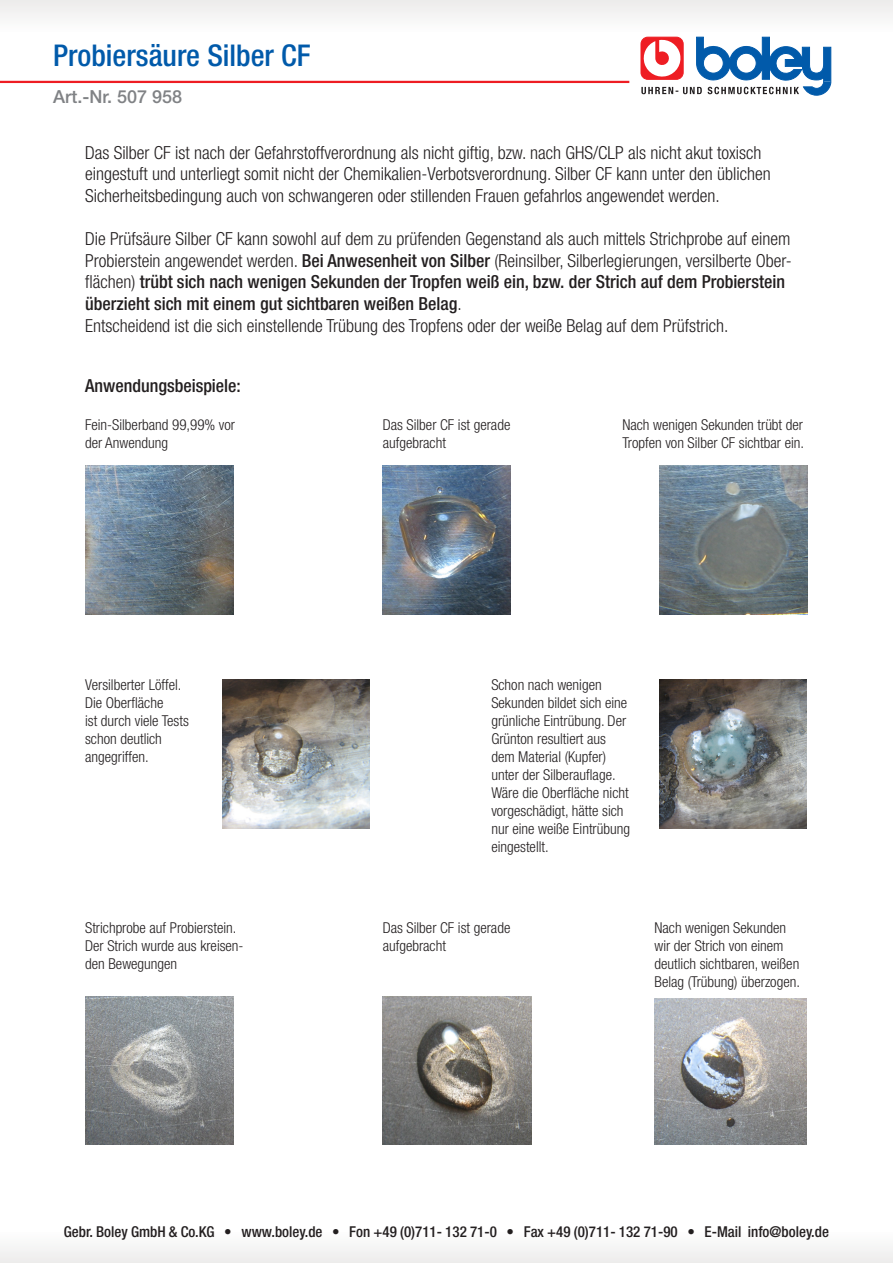
<style>
.page{position:relative;width:893px;height:1263px;background:#fff}
.page>*{position:absolute;margin:0;border:0;box-sizing:border-box;transform-origin:0 0}
.t1{font:500 condensed 30px "Helvetica Neue LT Pro";color:#015aaa}
.t2{font:300 condensed 18px/21.6px "Helvetica Neue LT Pro";color:#231f20}
.t3{font:500 condensed 18px "Helvetica Neue LT Pro";color:#231f20}
.t4{font:500 18px "Helvetica Neue LT Pro";color:#808285}
.t5{font:300 condensed 15px/18px "Helvetica Neue LT Pro";color:#231f20}
.t6{font:500 condensed 15px "Helvetica Neue LT Pro";color:#231f20}
.s1{font-weight:500}
</style>
<div class="page">
<div style="left:0;top:0;width:893px;height:118px;background:linear-gradient(to bottom,#f6f6f5,#fff)"></div>
<div style="left:0;top:1145px;width:893px;height:118px;background:linear-gradient(to bottom,#fff,#f6f6f6)"></div>
<svg style="left:641px;top:37px;width:190px;height:58px"></svg>
<hr style="left:0;top:81px;width:629px;height:2px;background:#ee1d23">
<img style="left:85px;top:466px;width:149px;height:149px">
<img style="left:383px;top:466px;width:127px;height:149px">
<img style="left:659px;top:466px;width:149px;height:149px">
<img style="left:223px;top:679px;width:147px;height:149px">
<img style="left:659px;top:679px;width:147px;height:149px">
<img style="left:85px;top:996px;width:149px;height:149px">
<img style="left:383px;top:996px;width:148px;height:149px">
<img style="left:654px;top:998px;width:152px;height:147px">
<p class="t1" style="left:53px;top:38px;width:259px">Probiersäure Silber CF</p>
<p class="t4" style="left:53px;top:86px;width:131px">Art.-Nr. 507 958</p>
<p class="t2" style="left:85px;top:141px;width:678px">Das Silber CF ist nach der Gefahrstoffverordnung als nicht giftig, bzw. nach GHS/CLP als nicht akut toxisch</p>
<p class="t2" style="left:85px;top:163px;width:687px">eingestuft und unterliegt somit nicht der Chemikalien-Verbotsverordnung. Silber CF kann unter den üblichen</p>
<p class="t2" style="left:85px;top:185px;width:636px">Sicherheitsbedingung auch von schwangeren oder stillenden Frauen gefahrlos angewendet werden.</p>
<p class="t2" style="left:85px;top:228px;width:708px">Die Prüfsäure Silber CF kann sowohl auf dem zu prüfenden Gegenstand als auch mittels Strichprobe auf einem Probierstein angewendet werden. <span class="s1">Bei Anwesenheit von Silber</span> (Reinsilber, Silberlegierungen, versilberte Ober&shy;flächen) <span class="s1">trübt sich nach wenigen Sekunden der Tropfen weiß ein, bzw. der Strich auf dem Probierstein überzieht sich mit einem gut sichtbaren weißen Belag</span>.</p>
<p class="t2" style="left:85px;top:314px;width:645px">Entscheidend ist die sich einstellende Trübung des Tropfens oder der weiße Belag auf dem Prüfstrich.</p>
<p class="t3" style="left:85px;top:375px;width:157px">Anwendungsbeispiele:</p>
<p class="t5" style="left:85px;top:415px;width:152px">Fein-Silberband 99,99% vor</p>
<p class="t5" style="left:85px;top:433px;width:84px">der Anwendung</p>
<p class="t5" style="left:85px;top:676px;width:98px">Versilberter Löffel.</p>
<p class="t5" style="left:85px;top:694px;width:80px">Die Oberfläche</p>
<p class="t5" style="left:85px;top:712px;width:105px">ist durch viele Tests</p>
<p class="t5" style="left:85px;top:730px;width:78px">schon deutlich</p>
<p class="t5" style="left:85px;top:748px;width:65px">angegriffen.</p>
<p class="t5" style="left:85px;top:918px;width:153px">Strichprobe auf Probierstein.</p>
<p class="t5" style="left:85px;top:936px;width:160px">Der Strich wurde aus kreisen&shy;den Bewegungen</p>
<p class="t5" style="left:383px;top:415px;width:129px">Das Silber CF ist gerade</p>
<p class="t5" style="left:383px;top:433px;width:65px">aufgebracht</p>
<p class="t5" style="left:622px;top:415px;width:183px">Nach wenigen Sekunden trübt der<br>Tropfen von Silber CF sichtbar ein.</p>
<p class="t5" style="left:491px;top:676px;width:140px">Schon nach wenigen<br>Sekunden bildet sich eine grünliche Eintrübung. Der<br>Grünton resultiert aus dem Material (Kupfer) unter der Silberauflage.<br>Wäre die Oberfläche nicht vorgeschädigt, hätte sich nur eine weiße Eintrübung eingestellt.</p>
<p class="t5" style="left:383px;top:918px;width:129px">Das Silber CF ist gerade</p>
<p class="t5" style="left:383px;top:936px;width:65px">aufgebracht</p>
<p class="t5" style="left:654px;top:918px;width:147px">Nach wenigen Sekunden wir der Strich von einem deutlich sichtbaren, weißen<br>Belag (Trübung) überzogen.</p>
<p class="t6" style="left:64px;top:1223px;width:767px">Gebr. Boley GmbH &amp; Co.KG • www.boley.de • Fon +49 (0)711- 132 71-0 • Fax +49 (0)711- 132 71-90 • E-Mail info@boley.de</p>
</div>
